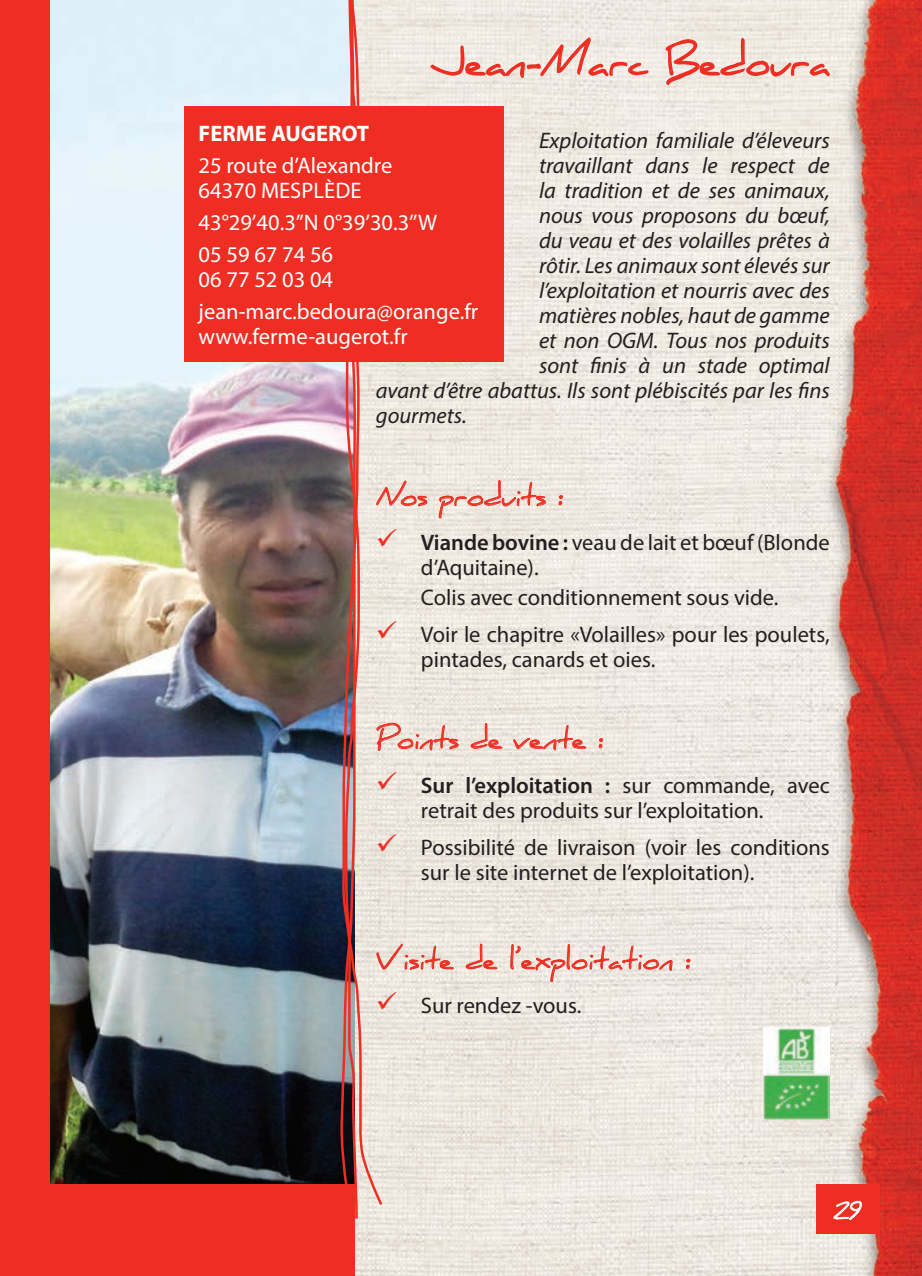
<style>
.page{position:relative;width:922px;height:1276px;background:#fff}
.page>*{position:absolute;margin:0;border:0;box-sizing:border-box;transform-origin:0 0}
.t1{font:40px "Daniel";color:#ee2e22}
.t2{font:27.5px "Daniel";color:#ee2e22}
.t3{font:italic 22.5px "Myriad Pro";color:#231f20}
.t4{font:22.5px/25px "Myriad Pro";color:#231f20}
.t5{font:22.5px/32px "Myriad Pro";color:#fff}
.t6{font:700 22.5px "Myriad Pro";color:#fff}
.t7{font:22.5px "Daniel";color:#fff}
.s1{color:#ee2e22}
.s2{font-weight:600}
</style>
<div class="page">
<img style="left:354px;top:0;width:567px;height:1276px">
<div style="left:815px;top:1183px;width:64px;height:50px;background:#ee2e22"></div>
<svg style="left:833px;top:1200px;width:29px;height:20px"></svg>
<div style="left:50px;top:0;width:304px;height:1276px;background:#ee2e22"></div>
<img style="left:50px;top:0;width:290px;height:1183px">
<div style="left:0;top:0;width:50px;height:1276px;background:#ee2e22"></div>
<svg style="left:430px;top:36px;width:219px;height:43px"></svg>
<svg style="left:664px;top:0;width:166px;height:87px"></svg>
<svg style="left:384px;top:480px;width:44px;height:27px"></svg>
<svg style="left:438px;top:447px;width:108px;height:72px"></svg>
<svg style="left:558px;top:494px;width:5px;height:12px"></svg>
<svg style="left:384px;top:690px;width:75px;height:76px"></svg>
<svg style="left:470px;top:721px;width:33px;height:28px"></svg>
<svg style="left:512px;top:690px;width:75px;height:76px"></svg>
<svg style="left:598px;top:737px;width:5px;height:12px"></svg>
<svg style="left:384px;top:910px;width:70px;height:62px"></svg>
<svg style="left:465px;top:941px;width:33px;height:29px"></svg>
<svg style="left:509px;top:910px;width:164px;height:98px"></svg>
<svg style="left:685px;top:957px;width:5px;height:12px"></svg>
<img style="left:763px;top:1028px;width:66px;height:91px">
<svg style="left:340px;top:0;width:21px;height:1260px"></svg>
<svg style="left:341px;top:0;width:43px;height:1207px"></svg>
<div style="left:184px;top:106px;width:319px;height:255px;background:#ee2e22"></div>
<h1 class="t1" style="left:430px;top:38px;width:401px">Jean-Marc Bedoura</h1>
<p class="t6" style="left:198px;top:118px;width:172px">FERME AUGEROT</p>
<p class="t5" style="left:198px;top:152px;width:195px;line-height:25px">25 route d’Alexandre<br>64370 MESPLÈDE</p>
<p class="t5" style="left:198px;top:206px;width:240px">43°29’40.3’’N 0°39’30.3’’W<br>05 59 67 74 56</p>
<p class="t5" style="left:198px;top:263px;width:281px">06 77 52 03 04 jean-marc.bedoura@orange.fr</p>
<p class="t5" style="left:198px;top:320px;width:211px">www.ferme-augerot.fr</p>
<p class="t3" style="left:539px;top:127px;width:292px">Exploitation familiale d’éleveurs</p>
<p class="t3" style="left:539px;top:152px;width:292px">travaillant dans le respect de</p>
<p class="t3" style="left:539px;top:177px;width:292px">la tradition et de ses animaux,</p>
<p class="t3" style="left:539px;top:202px;width:292px">nous vous proposons du bœuf,</p>
<p class="t3" style="left:539px;top:227px;width:292px">du veau et des volailles prêtes à</p>
<p class="t3" style="left:539px;top:252px;width:292px">rôtir. Les animaux sont élevés sur</p>
<p class="t3" style="left:539px;top:277px;width:292px">l’exploitation et nourris avec des</p>
<p class="t3" style="left:539px;top:302px;width:292px">matières nobles, haut de gamme</p>
<p class="t3" style="left:539px;top:327px;width:292px">et non OGM. Tous nos produits</p>
<p class="t3" style="left:539px;top:352px;width:292px">sont finis à un stade optimal</p>
<p class="t3" style="left:376px;top:377px;width:455px">avant d’être abattus. Ils sont plébiscités par les fins</p>
<p class="t3" style="left:376px;top:402px;width:92px">gourmets.</p>
<p class="t2" style="left:376px;top:480px;width:190px">Nos produits :</p>
<p class="t4" style="left:421px;top:529px;width:410px;text-indent:-45px"><span class="s1">✓</span> <span class="s2">Viande bovine :</span> veau de lait et bœuf (Blonde d’Aquitaine).</p>
<p class="t4" style="left:421px;top:584px;width:359px">Colis avec conditionnement sous vide.</p>
<p class="t4" style="left:421px;top:621px;width:410px;text-indent:-45px"><span class="s1">✓</span> Voir le chapitre «Volailles» pour les poulets, pintades, canards et oies.</p>
<p class="t2" style="left:376px;top:723px;width:230px">Points de vente :</p>
<p class="t4" style="left:421px;top:772px;width:410px;text-indent:-45px"><span class="s1">✓</span> <span class="s2">Sur l’exploitation :</span> sur commande, avec retrait des produits sur l’exploitation.</p>
<p class="t4" style="left:421px;top:834px;width:410px;text-indent:-45px"><span class="s1">✓</span> Possibilité de livraison (voir les conditions sur le site internet de l’exploitation).</p>
<p class="t2" style="left:376px;top:943px;width:317px">Visite de l’exploitation :</p>
<p class="t4" style="left:376px;top:992px;width:207px"><span class="s1">✓</span> Sur rendez -vous.</p>
<p class="t7" style="left:832px;top:1198px;width:30px">29</p>
</div>
